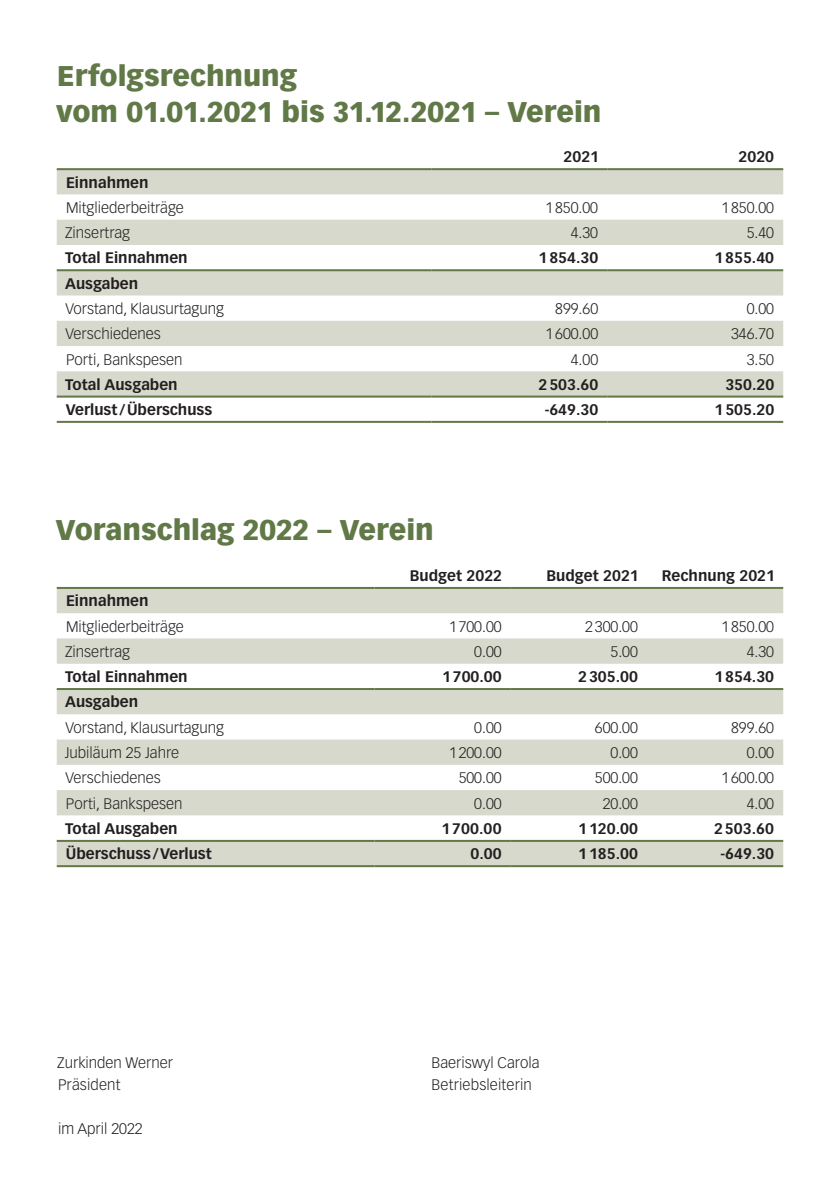
<style>
.page{position:relative;width:840px;height:1191px;background:#fff}
.page>*{position:absolute;margin:0;border:0;box-sizing:border-box;transform-origin:0 0}
.t1{font:900 28px/36px "Vectora LT Std";letter-spacing:-.005em;color:#617847}
.t2{font:300 15px "Vectora LT Std";color:#231f20}
.t3{font:700 15px "Vectora LT Std";color:#231f20}
.t4{font:700 15px "Vectora LH";letter-spacing:.01em;color:#231f20}
</style>
<div class="page">
<svg style="left:57px;top:170px;width:725px;height:225px;fill:#d7d9cc"></svg>
<hr style="left:57px;top:168px;width:374px;height:2px;background:#617847">
<hr style="left:431px;top:168px;width:176px;height:2px;background:#617847">
<hr style="left:607px;top:168px;width:175px;height:2px;background:#617847">
<hr style="left:57px;top:269px;width:374px;height:2px;background:#617847">
<hr style="left:431px;top:269px;width:176px;height:2px;background:#617847">
<hr style="left:607px;top:269px;width:175px;height:2px;background:#617847">
<hr style="left:57px;top:395px;width:374px;height:2px;background:#617847">
<hr style="left:431px;top:395px;width:176px;height:2px;background:#617847">
<hr style="left:607px;top:395px;width:175px;height:2px;background:#617847">
<hr style="left:57px;top:421px;width:374px;height:2px;background:#617847">
<hr style="left:431px;top:421px;width:176px;height:2px;background:#617847">
<hr style="left:607px;top:421px;width:175px;height:2px;background:#617847">
<svg style="left:57px;top:589px;width:725px;height:276px;fill:#d7d9cc"></svg>
<hr style="left:57px;top:587px;width:317px;height:2px;background:#617847">
<hr style="left:374px;top:587px;width:136px;height:2px;background:#617847">
<hr style="left:510px;top:587px;width:136px;height:2px;background:#617847">
<hr style="left:646px;top:587px;width:136px;height:2px;background:#617847">
<hr style="left:57px;top:688px;width:317px;height:2px;background:#617847">
<hr style="left:374px;top:688px;width:136px;height:2px;background:#617847">
<hr style="left:510px;top:688px;width:136px;height:2px;background:#617847">
<hr style="left:646px;top:688px;width:136px;height:2px;background:#617847">
<hr style="left:57px;top:840px;width:317px;height:2px;background:#617847">
<hr style="left:510px;top:840px;width:136px;height:2px;background:#617847">
<hr style="left:374px;top:865px;width:136px;height:2px;background:#617847">
<hr style="left:646px;top:865px;width:136px;height:2px;background:#617847">
<hr style="left:57px;top:865px;width:317px;height:2px;background:#617847">
<hr style="left:510px;top:865px;width:136px;height:2px;background:#617847">
<hr style="left:374px;top:840px;width:136px;height:2px;background:#617847">
<hr style="left:646px;top:840px;width:136px;height:2px;background:#617847">
<h1 class="t1" style="left:56px;top:58px;width:546px">Erfolgsrechnung<br>vom 01.01.2021 bis 31.12.2021 – Verein</h1>
<p class="t3" style="left:563px;top:148px;width:37px">2021</p>
<p class="t3" style="left:738px;top:148px;width:37px">2020</p>
<p class="t3" style="left:66px;top:173px;width:84px">Einnahmen</p>
<p class="t2" style="left:66px;top:199px;width:119px">Mitgliederbeiträge</p>
<p class="t2" style="left:545px;top:199px;width:54px">1 850.00</p>
<p class="t2" style="left:721px;top:199px;width:54px">1 850.00</p>
<p class="t2" style="left:65px;top:224px;width:66px">Zinsertrag</p>
<p class="t2" style="left:570px;top:224px;width:29px">4.30</p>
<p class="t2" style="left:746px;top:224px;width:29px">5.40</p>
<p class="t3" style="left:65px;top:249px;width:124px">Total Einnahmen</p>
<p class="t3" style="left:538px;top:249px;width:61px">1 854.30</p>
<p class="t3" style="left:714px;top:249px;width:61px">1 855.40</p>
<p class="t3" style="left:65px;top:274px;width:75px">Ausgaben</p>
<p class="t2" style="left:65px;top:300px;width:160px">Vorstand, Klausurtagung</p>
<p class="t2" style="left:555px;top:300px;width:44px">899.60</p>
<p class="t2" style="left:746px;top:300px;width:29px">0.00</p>
<p class="t2" style="left:65px;top:325px;width:97px">Verschiedenes</p>
<p class="t2" style="left:545px;top:325px;width:54px">1 600.00</p>
<p class="t2" style="left:730px;top:325px;width:44px">346.70</p>
<p class="t2" style="left:66px;top:350px;width:118px">Porti, Bankspesen</p>
<p class="t2" style="left:570px;top:350px;width:29px">4.00</p>
<p class="t2" style="left:746px;top:350px;width:29px">3.50</p>
<p class="t3" style="left:65px;top:375px;width:114px">Total Ausgaben</p>
<p class="t3" style="left:538px;top:375px;width:61px">2 503.60</p>
<p class="t3" style="left:725px;top:375px;width:50px">350.20</p>
<p class="t3" style="left:66px;top:400px;width:148px">Verlust / Überschuss</p>
<p class="t3" style="left:544px;top:400px;width:55px">-649.30</p>
<p class="t3" style="left:714px;top:400px;width:61px">1 505.20</p>
<h1 class="t1" style="left:56px;top:511px;width:379px">Voranschlag 2022 – Verein</h1>
<p class="t3" style="left:409px;top:566px;width:94px">Budget 2022</p>
<p class="t3" style="left:546px;top:566px;width:94px">Budget 2021</p>
<p class="t3" style="left:661px;top:566px;width:115px">Rechnung 2021</p>
<p class="t3" style="left:66px;top:592px;width:84px">Einnahmen</p>
<p class="t2" style="left:66px;top:617px;width:119px">Mitgliederbeiträge</p>
<p class="t2" style="left:449px;top:617px;width:54px">1 700.00</p>
<p class="t2" style="left:585px;top:617px;width:54px">2 300.00</p>
<p class="t2" style="left:721px;top:617px;width:54px">1 850.00</p>
<p class="t2" style="left:65px;top:643px;width:66px">Zinsertrag</p>
<p class="t2" style="left:474px;top:643px;width:29px">0.00</p>
<p class="t2" style="left:610px;top:643px;width:29px">5.00</p>
<p class="t2" style="left:746px;top:643px;width:29px">4.30</p>
<p class="t3" style="left:65px;top:668px;width:124px">Total Einnahmen</p>
<p class="t3" style="left:442px;top:668px;width:61px">1 700.00</p>
<p class="t3" style="left:578px;top:668px;width:61px">2 305.00</p>
<p class="t3" style="left:714px;top:668px;width:61px">1 854.30</p>
<p class="t3" style="left:65px;top:693px;width:75px">Ausgaben</p>
<p class="t2" style="left:65px;top:718px;width:160px">Vorstand, Klausurtagung</p>
<p class="t2" style="left:474px;top:718px;width:29px">0.00</p>
<p class="t2" style="left:594px;top:718px;width:44px">600.00</p>
<p class="t2" style="left:730px;top:718px;width:44px">899.60</p>
<p class="t2" style="left:65px;top:744px;width:116px">Jubiläum 25 Jahre</p>
<p class="t2" style="left:449px;top:744px;width:54px">1 200.00</p>
<p class="t2" style="left:610px;top:744px;width:29px">0.00</p>
<p class="t2" style="left:746px;top:744px;width:29px">0.00</p>
<p class="t2" style="left:65px;top:769px;width:97px">Verschiedenes</p>
<p class="t2" style="left:458px;top:769px;width:44px">500.00</p>
<p class="t2" style="left:594px;top:769px;width:44px">500.00</p>
<p class="t2" style="left:721px;top:769px;width:54px">1 600.00</p>
<p class="t2" style="left:66px;top:794px;width:118px">Porti, Bankspesen</p>
<p class="t2" style="left:474px;top:794px;width:29px">0.00</p>
<p class="t2" style="left:602px;top:794px;width:37px">20.00</p>
<p class="t2" style="left:746px;top:794px;width:29px">4.00</p>
<p class="t3" style="left:65px;top:819px;width:114px">Total Ausgaben</p>
<p class="t4" style="left:441px;top:819px;width:62px">1 700.00</p>
<p class="t3" style="left:578px;top:819px;width:61px">1 120.00</p>
<p class="t4" style="left:713px;top:819px;width:62px">2 503.60</p>
<p class="t3" style="left:66px;top:845px;width:147px">Überschuss / Verlust</p>
<p class="t3" style="left:470px;top:845px;width:33px">0.00</p>
<p class="t3" style="left:578px;top:845px;width:61px">1 185.00</p>
<p class="t3" style="left:720px;top:845px;width:55px">-649.30</p>
<p class="t2" style="left:57px;top:1054px;width:117px">Zurkinden Werner</p>
<p class="t2" style="left:431px;top:1054px;width:110px">Baeriswyl Carola</p>
<p class="t2" style="left:58px;top:1076px;width:64px">Präsident</p>
<p class="t2" style="left:431px;top:1076px;width:102px">Betriebsleiterin</p>
<p class="t2" style="left:58px;top:1120px;width:86px">im April 2022</p>
</div>
